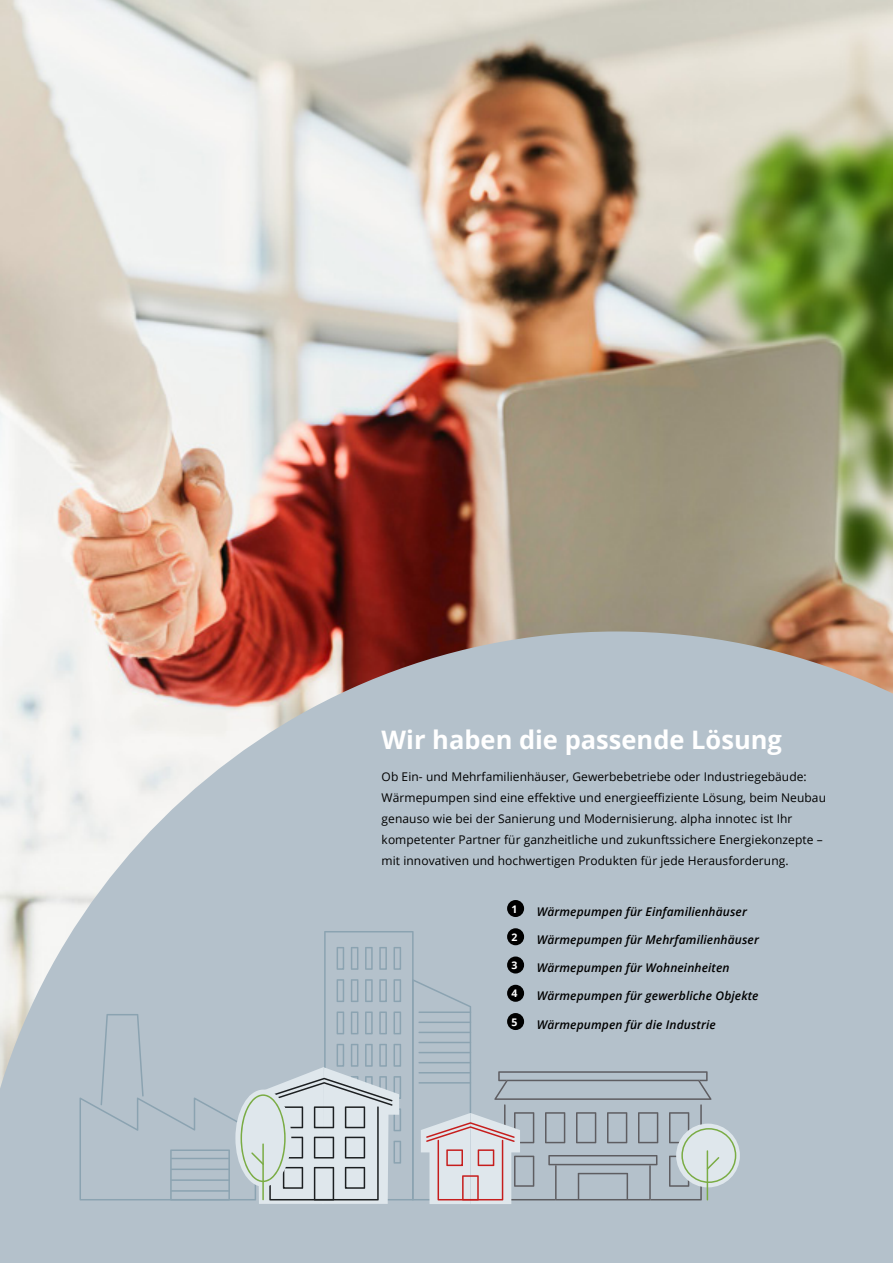
<style>
.page{position:relative;width:893px;height:1263px;background:#fff}
.page>*{position:absolute;margin:0;border:0;box-sizing:border-box;transform-origin:0 0}
.t1{font:700 25.5px "Open Sans";color:#fff}
.t2{font:12px/21px "Open Sans";letter-spacing:.005em;color:#000}
.t3{font:italic 600 12px "Open Sans";letter-spacing:.01em;color:#000}
.t4{font:700 10.5px "Open Sans";color:#fff}
</style>
<div class="page">
<img style="left:0;top:0;width:893px;height:631px">
<svg style="left:0;top:631px;width:893px;height:632px;background:#bcc0c7"></svg>
<div style="left:507px;top:900px;width:17px;height:17px;background:#000;border-radius:50%"></div>
<svg style="left:507px;top:928px;width:17px;height:17px"></svg>
<svg style="left:676px;top:1123px;width:64px;height:64px"></svg>
<svg style="left:80px;top:931px;width:656px;height:273px;background:#b5c1c9"></svg>
<h1 class="t1" style="left:382px;top:721px;width:402px">Wir haben die passende Lösung</h1>
<p class="t2" style="left:382px;top:766px;width:446px">Ob Ein- und Mehrfamilienhäuser, Gewerbebetriebe oder Industriegebäude:<br>Wärmepumpen sind eine effektive und energieeffiziente Lösung, beim Neubau genauso wie bei der Sanierung und Modernisierung. alpha innotec ist Ihr kompetenter Partner für ganzheitliche und zukunftssichere Energiekonzepte – mit innovativen und hochwertigen Produkten für jede Herausforderung.</p>
<p class="t4" style="left:512px;top:901px;width:7px">1</p>
<p class="t3" style="left:537px;top:903px;width:212px">Wärmepumpen für Einfamilienhäuser</p>
<p class="t4" style="left:512px;top:929px;width:7px">2</p>
<p class="t3" style="left:537px;top:931px;width:224px">Wärmepumpen für Mehrfamilienhäuser</p>
<p class="t4" style="left:512px;top:958px;width:7px">3</p>
<p class="t3" style="left:537px;top:959px;width:194px">Wärmepumpen für Wohneinheiten</p>
<p class="t4" style="left:512px;top:986px;width:7px">4</p>
<p class="t3" style="left:537px;top:988px;width:223px">Wärmepumpen für gewerbliche Objekte</p>
<p class="t4" style="left:512px;top:1014px;width:7px">5</p>
<p class="t3" style="left:537px;top:1016px;width:180px">Wärmepumpen für die Industrie</p>
</div>
